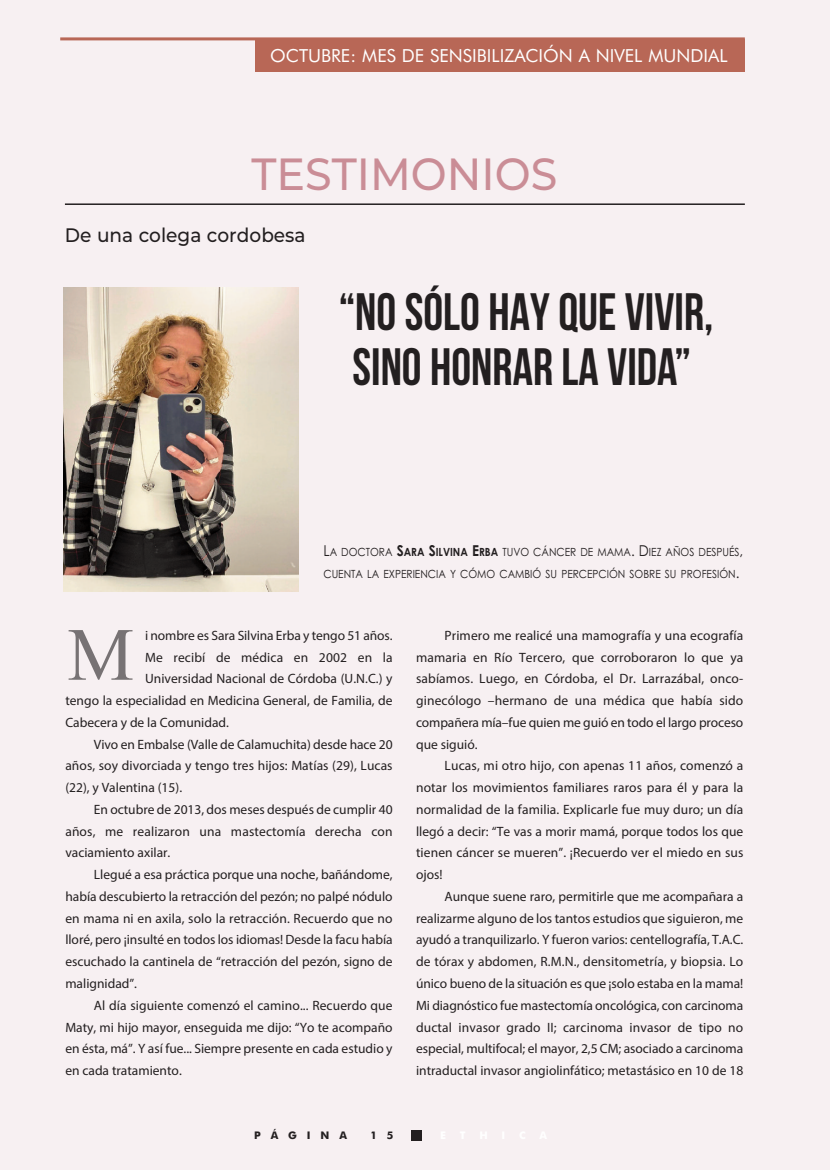
<style>
.page{position:relative;width:830px;height:1170px;background:#fff}
.page>*{position:absolute;margin:0;border:0;box-sizing:border-box;transform-origin:0 0}
.t1{font:75px "Times New Roman";color:rgb(35 31 32/.6)}
.t2{font:700 52.5px/55.5px "Bebas Neue";color:#231f20;scale:.95 1}
.t3{font:500 45px "Montserrat";color:#ca8d96;scale:.95 1}
.t4{font:500 19.5px "Montserrat";color:#231f20;scale:.95 1}
.t5{font:18px "Futura BT";color:#fff}
.t6{font:13.5px/21.8px "Myriad Pro";color:#231f20;text-align:justify}
.t7{font:11.25px/22.5px "Century Gothic";color:#231f20;scale:.9 1}
.t8{font:700 10.5px "Futura BT";letter-spacing:.935em;color:#231f20}
.s1{font-size:15px}
.s2{font-weight:700;font-size:15px}
.s3{font-weight:700}
</style>
<div class="page">
<div style="left:0;top:0;width:829px;height:1169px;background:#f7f0f2"></div>
<div style="left:410px;top:1129px;width:11px;height:11px;background:#231f20"></div>
<hr style="left:60px;top:37px;width:684px;height:3px;background:#b86756">
<div style="left:255px;top:39px;width:489px;height:32px;background:#b86756"></div>
<hr style="left:65px;top:203px;width:679px;height:2px;background:#231f20">
<img style="left:64px;top:288px;width:234px;height:303px">
<h3 class="t5" style="left:270px;top:45px;width:458px">OCTUBRE: MES DE SENSIBILIZACIÓN A NIVEL MUNDIAL</h3>
<h3 class="t3" style="left:251px;top:142px;width:323px">TESTIMONIOS</h3>
<h3 class="t4" style="left:65px;top:221px;width:255px">De una colega cordobesa</h3>
<h2 class="t2" style="left:338px;top:284px;width:395px">“NO SÓLO HAY QUE VIVIR,<br>SINO HONRAR LA VIDA”</h2>
<p class="t7" style="left:323px;top:540px;width:468px"><span class="s1">L</span>A DOCTORA <span class="s2">S</span><span class="s3">ARA</span> <span class="s2">S</span><span class="s3">ILVINA</span> <span class="s2">E</span><span class="s3">RBA</span> TUVO CÁNCER DE MAMA<span class="s1">. D</span>IEZ AÑOS DESPUÉS<span class="s1">,<br></span>CUENTA LA EXPERIENCIA Y CÓMO CAMBIÓ SU PERCEPCIÓN SOBRE SU PROFESIÓN<span class="s1">.</span></p>
<h1 class="t1" style="left:67px;top:610px;width:68px">M</h1>
<p class="t6" style="left:145px;top:625px;width:249px">i nombre es Sara Silvina Erba y tengo 51 años.</p>
<p class="t6" style="left:145px;top:647px;width:249px">Me recibí de médica en 2002 en la</p>
<p class="t6" style="left:145px;top:669px;width:249px">Universidad Nacional de Córdoba (U.N.C.) y</p>
<p class="t6" style="left:65px;top:690px;width:328px">tengo la especialidad en Medicina General, de Familia, de</p>
<p class="t6" style="left:65px;top:712px;width:165px">Cabecera y de la Comunidad.</p>
<p class="t6" style="left:94px;top:734px;width:300px">Vivo en Embalse (Valle de Calamuchita) desde hace 20</p>
<p class="t6" style="left:65px;top:756px;width:328px">años, soy divorciada y tengo tres hijos: Matías (29), Lucas</p>
<p class="t6" style="left:65px;top:777px;width:118px">(22), y Valentina (15).</p>
<p class="t6" style="left:94px;top:799px;width:300px">En octubre de 2013, dos meses después de cumplir 40</p>
<p class="t6" style="left:65px;top:821px;width:328px">años, me realizaron una mastectomía derecha con</p>
<p class="t6" style="left:65px;top:843px;width:106px">vaciamiento axilar.</p>
<p class="t6" style="left:94px;top:864px;width:300px">Llegué a esa práctica porque una noche, bañándome,</p>
<p class="t6" style="left:65px;top:886px;width:328px">había descubierto la retracción del pezón; no palpé nódulo</p>
<p class="t6" style="left:65px;top:908px;width:328px">en mama ni en axila, solo la retracción. Recuerdo que no</p>
<p class="t6" style="left:65px;top:930px;width:328px">lloré, pero ¡insulté en todos los idiomas! Desde la facu había</p>
<p class="t6" style="left:65px;top:951px;width:328px">escuchado la cantinela de “retracción del pezón, signo de</p>
<p class="t6" style="left:65px;top:973px;width:73px">malignidad”.</p>
<p class="t6" style="left:94px;top:995px;width:300px">Al día siguiente comenzó el camino... Recuerdo que</p>
<p class="t6" style="left:65px;top:1017px;width:328px">Maty, mi hijo mayor, enseguida me dijo: “Yo te acompaño</p>
<p class="t6" style="left:65px;top:1038px;width:328px">en ésta, má”. Y así fue... Siempre presente en cada estudio y</p>
<p class="t6" style="left:65px;top:1060px;width:118px">en cada tratamiento.</p>
<p class="t8" style="left:254px;top:1128px;width:94px">PÁGINA</p>
<p class="t8" style="left:370px;top:1128px;width:24px">1 5</p>
<p class="t6" style="left:416px;top:625px;width:328px;text-indent:29px">Primero me realicé una mamografía y una ecografía mamaria en Río Tercero, que corroboraron lo que ya sabíamos. Luego, en Córdoba, el Dr. Larrazábal, onco&shy;ginecólogo –hermano de una médica que había sido compañera mía–fue quien me guió en todo el largo proceso que siguió.</p>
<p class="t6" style="left:416px;top:756px;width:328px;text-indent:28px">Lucas, mi otro hijo, con apenas 11 años, comenzó a notar los movimientos familiares raros para él y para la normalidad de la familia. Explicarle fue muy duro; un día llegó a decir: “Te vas a morir mamá, porque todos los que tienen cáncer se mueren”. ¡Recuerdo ver el miedo en sus ojos!</p>
<p class="t6" style="left:416px;top:886px;width:328px;text-indent:29px">Aunque suene raro, permitirle que me acompañara a realizarme alguno de los tantos estudios que siguieron, me ayudó a tranquilizarlo. Y fueron varios: centellografía, T.A.C. de tórax y abdomen, R.M.N., densitometría, y biopsia. Lo único bueno de la situación es que ¡solo estaba en la mama!<br>Mi diagnóstico fue mastectomía oncológica, con carcinoma ductal invasor grado II; carcinoma invasor de tipo no especial, multifocal; el mayor, 2,5 CM; asociado a carcinoma intraductal invasor angiolinfático; metastásico en 10 de 18</p>
</div>
